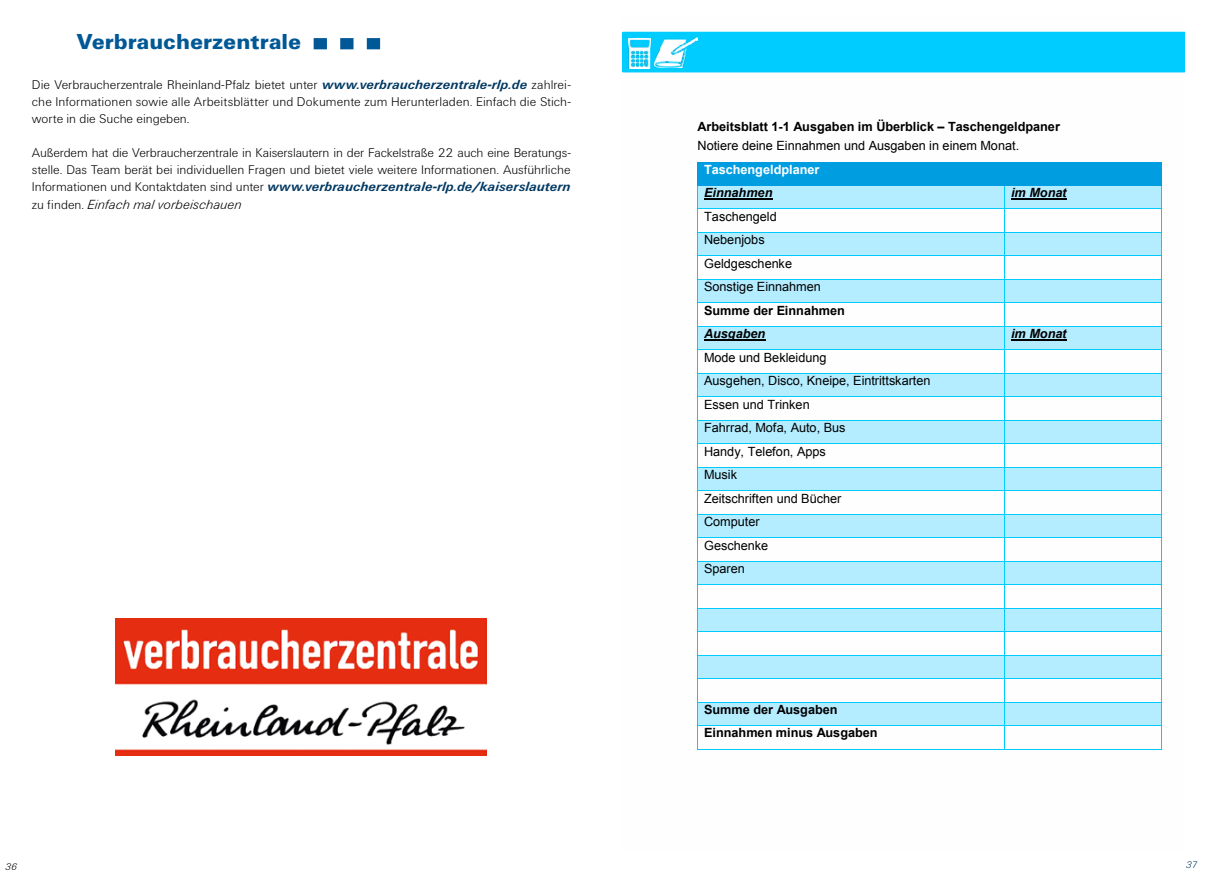
<style>
.page{position:relative;width:1205px;height:886px;background:#fff}
.page>*{position:absolute;margin:0;border:0;box-sizing:border-box;transform-origin:0 0}
.t1{font:900 22.5px "Unitus T";color:#005897}
.t2{font:300 13.12px/17px "Unitus T";letter-spacing:-.005em;color:#000}
.t3{font:12.75px/23.5px "Arial";color:#000}
.t4{font:700 12.75px/19.6px "Arial";color:#000}
.t5{font:italic 700 12.75px "Arial";color:#000}
.t6{font:700 12.75px "Arial";color:#fff}
.t7{font:italic 300 10px "Unitus T";color:#000}
.t8{font:italic 300 10px "Unitus T";color:#003861}
.s1{font-weight:700;font-style:italic;font-size:13.75px;color:#003861}
.s2{font-style:italic;font-size:13.75px}
.s3{font-style:inherit}
.s4{font-weight:400}
</style>
<div class="page">
<div style="left:622px;top:32px;width:563px;height:40px;background:#0cf"></div>
<img style="left:628px;top:39px;width:22px;height:30px">
<img style="left:654px;top:38px;width:43px;height:30px">
<div style="left:698px;top:162px;width:307px;height:23px;background:#009de1"></div>
<div style="left:1005px;top:162px;width:156px;height:23px;background:#009de1"></div>
<div style="left:698px;top:186px;width:306px;height:23px;background:#b4edff"></div>
<hr style="left:704px;top:199px;width:68px;height:1px;background:#000">
<div style="left:1005px;top:186px;width:156px;height:23px;background:#b4edff"></div>
<hr style="left:1011px;top:199px;width:55px;height:1px;background:#000">
<hr style="left:698px;top:185px;width:306px;height:1px;background:#009de1">
<hr style="left:1005px;top:185px;width:156px;height:1px;background:#009de1">
<hr style="left:698px;top:209px;width:306px;height:1px;background:#00cbff">
<hr style="left:1005px;top:209px;width:156px;height:1px;background:#00cbff">
<div style="left:698px;top:233px;width:306px;height:23px;background:#b4edff"></div>
<div style="left:1005px;top:233px;width:156px;height:23px;background:#b4edff"></div>
<hr style="left:698px;top:232px;width:306px;height:1px;background:#00cbff">
<hr style="left:1005px;top:232px;width:156px;height:1px;background:#00cbff">
<hr style="left:698px;top:256px;width:306px;height:1px;background:#00cbff">
<hr style="left:1005px;top:256px;width:156px;height:1px;background:#00cbff">
<div style="left:698px;top:280px;width:306px;height:23px;background:#b4edff"></div>
<div style="left:1005px;top:280px;width:156px;height:23px;background:#b4edff"></div>
<hr style="left:698px;top:279px;width:306px;height:1px;background:#00cbff">
<hr style="left:1005px;top:279px;width:156px;height:1px;background:#00cbff">
<hr style="left:698px;top:303px;width:306px;height:1px;background:#00cbff">
<hr style="left:1005px;top:303px;width:156px;height:1px;background:#00cbff">
<div style="left:698px;top:327px;width:306px;height:23px;background:#b4edff"></div>
<hr style="left:704px;top:340px;width:61px;height:1px;background:#000">
<div style="left:1005px;top:327px;width:156px;height:23px;background:#b4edff"></div>
<hr style="left:1011px;top:340px;width:55px;height:1px;background:#000">
<hr style="left:698px;top:326px;width:306px;height:1px;background:#00cbff">
<hr style="left:1005px;top:326px;width:156px;height:1px;background:#00cbff">
<hr style="left:698px;top:350px;width:306px;height:1px;background:#00cbff">
<hr style="left:1005px;top:350px;width:156px;height:1px;background:#00cbff">
<div style="left:698px;top:374px;width:306px;height:23px;background:#b4edff"></div>
<div style="left:1005px;top:374px;width:156px;height:23px;background:#b4edff"></div>
<hr style="left:698px;top:373px;width:306px;height:1px;background:#00cbff">
<hr style="left:1005px;top:373px;width:156px;height:1px;background:#00cbff">
<hr style="left:698px;top:397px;width:306px;height:1px;background:#00cbff">
<hr style="left:1005px;top:397px;width:156px;height:1px;background:#00cbff">
<div style="left:698px;top:421px;width:306px;height:22px;background:#b4edff"></div>
<div style="left:1005px;top:421px;width:156px;height:22px;background:#b4edff"></div>
<hr style="left:698px;top:420px;width:306px;height:1px;background:#00cbff">
<hr style="left:1005px;top:420px;width:156px;height:1px;background:#00cbff">
<hr style="left:698px;top:443px;width:306px;height:1px;background:#00cbff">
<hr style="left:1005px;top:443px;width:156px;height:1px;background:#00cbff">
<div style="left:698px;top:468px;width:306px;height:23px;background:#b4edff"></div>
<div style="left:1005px;top:468px;width:156px;height:23px;background:#b4edff"></div>
<hr style="left:698px;top:467px;width:306px;height:1px;background:#00cbff">
<hr style="left:1005px;top:467px;width:156px;height:1px;background:#00cbff">
<hr style="left:698px;top:491px;width:306px;height:1px;background:#00cbff">
<hr style="left:1005px;top:491px;width:156px;height:1px;background:#00cbff">
<div style="left:698px;top:515px;width:306px;height:22px;background:#b4edff"></div>
<div style="left:1005px;top:515px;width:156px;height:22px;background:#b4edff"></div>
<hr style="left:698px;top:514px;width:306px;height:1px;background:#00cbff">
<hr style="left:1005px;top:514px;width:156px;height:1px;background:#00cbff">
<hr style="left:698px;top:537px;width:306px;height:1px;background:#00cbff">
<hr style="left:1005px;top:537px;width:156px;height:1px;background:#00cbff">
<div style="left:698px;top:561px;width:306px;height:23px;background:#b4edff"></div>
<div style="left:1005px;top:561px;width:156px;height:23px;background:#b4edff"></div>
<hr style="left:698px;top:561px;width:306px;height:1px;background:#00cbff">
<hr style="left:1005px;top:561px;width:156px;height:1px;background:#00cbff">
<hr style="left:698px;top:584px;width:306px;height:1px;background:#00cbff">
<hr style="left:1005px;top:584px;width:156px;height:1px;background:#00cbff">
<div style="left:698px;top:608px;width:306px;height:23px;background:#b4edff"></div>
<div style="left:1005px;top:608px;width:156px;height:23px;background:#b4edff"></div>
<hr style="left:698px;top:608px;width:306px;height:1px;background:#00cbff">
<hr style="left:1005px;top:608px;width:156px;height:1px;background:#00cbff">
<hr style="left:698px;top:631px;width:306px;height:1px;background:#00cbff">
<hr style="left:1005px;top:631px;width:156px;height:1px;background:#00cbff">
<div style="left:698px;top:655px;width:306px;height:23px;background:#b4edff"></div>
<div style="left:1005px;top:655px;width:156px;height:23px;background:#b4edff"></div>
<hr style="left:698px;top:655px;width:306px;height:1px;background:#00cbff">
<hr style="left:1005px;top:655px;width:156px;height:1px;background:#00cbff">
<hr style="left:698px;top:678px;width:306px;height:1px;background:#00cbff">
<hr style="left:1005px;top:678px;width:156px;height:1px;background:#00cbff">
<div style="left:698px;top:702px;width:306px;height:23px;background:#b4edff"></div>
<div style="left:1005px;top:702px;width:156px;height:23px;background:#b4edff"></div>
<hr style="left:698px;top:702px;width:306px;height:1px;background:#00cbff">
<hr style="left:1005px;top:702px;width:156px;height:1px;background:#00cbff">
<hr style="left:698px;top:725px;width:306px;height:1px;background:#00cbff">
<hr style="left:1005px;top:725px;width:156px;height:1px;background:#00cbff">
<svg style="left:697px;top:162px;width:1px;height:588px"></svg>
<hr style="left:698px;top:749px;width:306px;height:1px;background:#00cbff">
<svg style="left:1004px;top:185px;width:2px;height:565px"></svg>
<hr style="left:1005px;top:749px;width:156px;height:1px;background:#00cbff">
<svg style="left:1161px;top:162px;width:1px;height:588px"></svg>
<img style="left:116px;top:618px;width:370px;height:137px">
<svg style="left:314px;top:38px;width:66px;height:11px"></svg>
<h1 class="t1" style="left:77px;top:29px;width:226px">Verbraucherzentrale</h1>
<p class="t2" style="left:32px;top:76px;width:540px;text-align:justify">Die Verbraucherzentrale Rheinland-Pfalz bietet unter <span class="s1">www.verbraucherzentrale-rlp.de</span> zahlrei&shy;che Informationen sowie alle Arbeitsblätter und Dokumente zum Herunterladen. Einfach die Stich&shy;worte in die Suche eingeben.</p>
<p class="t2" style="left:32px;top:144px;width:540px">Außerdem hat die Verbraucherzentrale in Kaiserslautern in der Fackelstraße 22 auch eine Beratungs&shy;stelle. Das Team berät bei individuellen Fragen und bietet viele weitere Informationen. Ausführliche</p>
<p class="t2" style="left:32px;top:178px;width:540px;line-height:17.5px">Informationen und Kontaktdaten sind unter <span class="s1">www.verbraucherzentrale-rlp.de/kaiserslautern </span>zu finden. <span class="s2">Einfach mal vorbeischauen</span></p>
<p class="t4" style="left:697px;top:117px;width:364px">Arbeitsblatt 1-1 Ausgaben im Überblick <span class="s3">–</span> Taschengeldpaner<br><span class="s4">Notiere deine Einnahmen und Ausgaben in einem Monat.</span></p>
<p class="t6" style="left:704px;top:161px;width:117px">Taschengeldplaner</p>
<p class="t5" style="left:704px;top:185px;width:70px">Einnahmen</p>
<p class="t5" style="left:1011px;top:185px;width:57px">im Monat</p>
<p class="t3" style="left:704px;top:205px;width:118px">Taschengeld<br>Nebenjobs<br>Geldgeschenke<br>Sonstige Einnahmen</p>
<p class="t4" style="left:704px;top:301px;width:142px">Summe der Einnahmen</p>
<p class="t5" style="left:704px;top:326px;width:63px">Ausgaben</p>
<p class="t5" style="left:1011px;top:326px;width:57px">im Monat</p>
<p class="t3" style="left:704px;top:346px;width:228px">Mode und Bekleidung<br>Ausgehen, Disco, Kneipe, Eintrittskarten<br>Essen und Trinken<br>Fahrrad, Mofa, Auto, Bus<br>Handy, Telefon, Apps<br>Musik<br>Zeitschriften und Bücher<br>Computer<br>Geschenke<br>Sparen</p>
<p class="t4" style="left:704px;top:698px;width:175px;line-height:23.5px">Summe der Ausgaben<br>Einnahmen minus Ausgaben</p>
<p class="t7" style="left:5px;top:861px;width:14px">36</p>
<p class="t8" style="left:1186px;top:859px;width:13px">37</p>
</div>
